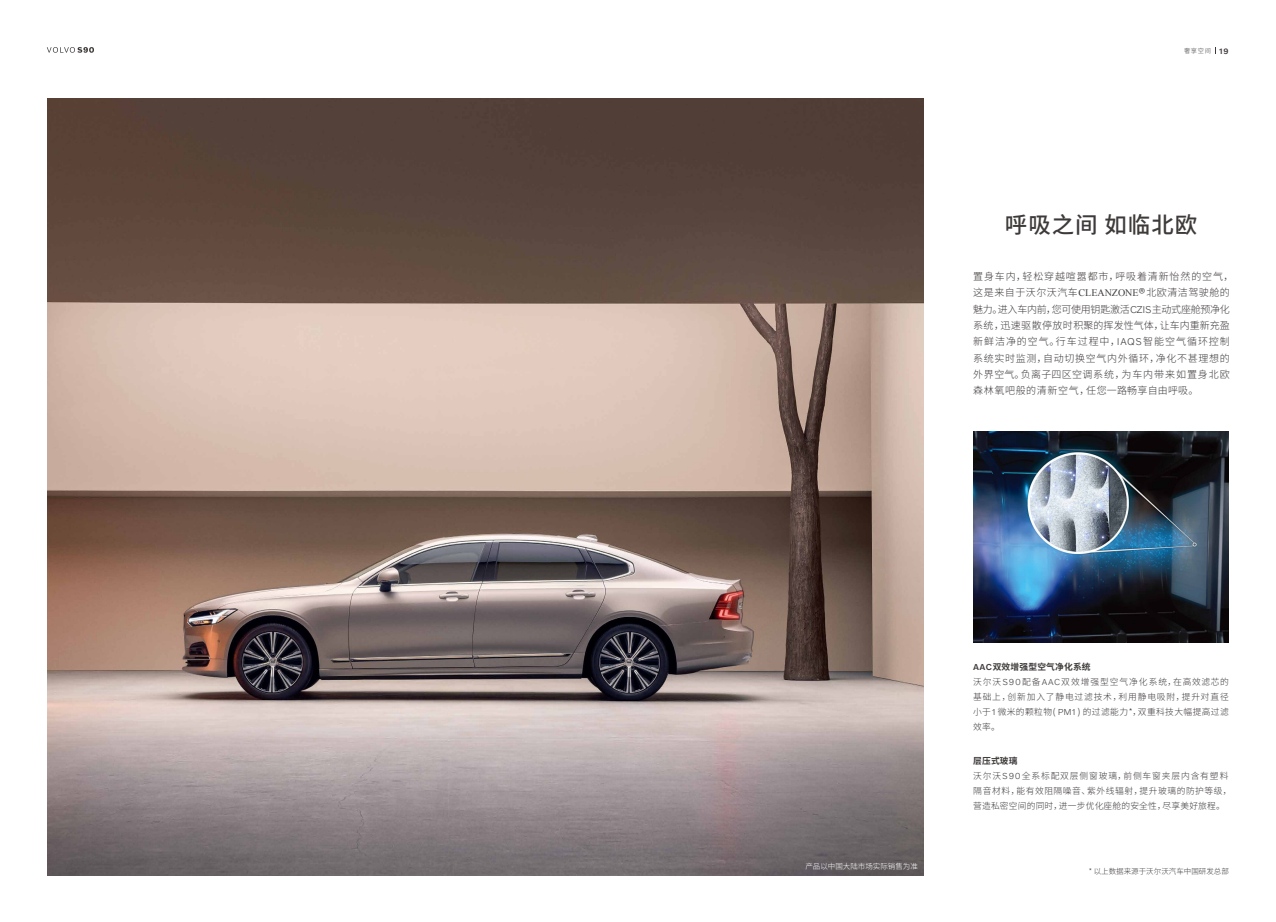
<style>
.page{position:relative;width:1276px;height:922px;background:#fff}
.page>*{position:absolute;margin:0;border:0;box-sizing:border-box;transform-origin:0 0}
.t1{font:500 22.5px "Source Han Sans CN";letter-spacing:.04em;color:#3e3a39}
.t2{font:300 10px/16.2px "Source Han Sans CN";letter-spacing:.06em;color:#3e3a39}
.t3{font:300 8.75px/15px "Source Han Sans CN";letter-spacing:.095em;color:#3e3a39}
.t4{font:300 8.75px/15px "Source Han Sans CN";letter-spacing:.06em;color:#3e3a39}
.t5{font:300 7.5px "Source Han Sans CN";color:#3e3a39}
.t6{font:300 7.5px "Source Han Sans CN";color:#fff}
.t7{font:300 6.25px "Source Han Sans CN";color:#3e3a39}
.s1{font-family:"Volvo Novum";font-weight:500;font-size:7.88px}
.s2{font-family:"Times New Roman";font-weight:400}
.s3{font-family:"Volvo Novum"}
.s4{font-family:"Volvo Novum";font-weight:500}
.s5{font-weight:700}
</style>
<div class="page">
<img style="left:47px;top:98px;width:876px;height:776px">
<img style="left:973px;top:431px;width:255px;height:211px">
<svg style="left:47px;top:47px;width:47px;height:6px"></svg>
<p class="t7" style="left:1184px;top:47px;width:46px">奢享空间 <span class="s1">19</span></p>
<h1 class="t1" style="left:1005px;top:212px;width:194px">呼吸之间 如临北欧</h1>
<p class="t2" style="left:973px;top:268px;width:262px">置身车内，轻松穿越喧嚣都市，呼吸着清新怡然的空气，这是来自于沃尔沃汽车<span class="s2">CLEANZONE</span><span class="s3">®</span>北欧清洁驾驶舱的魅力。进入车内前，您可使用钥匙激活<span class="s3">CZIS</span>主动式座舱预净化系统，迅速驱散停放时积聚的挥发性气体，让车内重新充盈新鲜洁净的空气。行车过程中，<span class="s3">IAQS</span>智能空气循环控制系统实时监测，自动切换空气内外循环，净化不甚理想的外界空气。负离子四区空调系统，为车内带来如置身北欧森林氧吧般的清新空气，任您一路畅享自由呼吸。</p>
<p class="t6" style="left:805px;top:861px;width:114px">产品以中国大陆市场实际销售为准</p>
<p class="t3" style="left:973px;top:659px;width:257px"><span class="s4">AAC</span><span class="s5">双效增强型空气净化系统<br></span>沃尔沃<span class="s3">S90</span>配备<span class="s3">AAC</span>双效增强型空气净化系统，在高效滤芯的基础上，创新加入了静电过滤技术，利用静电吸附，提升对直径小于<span class="s3">1</span> 微米的颗粒物<span class="s3">( PM1 )</span> 的过滤能力*，双重科技大幅提高过滤效率。</p>
<p class="t4" style="left:973px;top:752px;width:260px"><span class="s5">层压式玻璃<br></span>沃尔沃<span class="s3">S90</span>全系标配双层侧窗玻璃，前侧车窗夹层内含有塑料隔音材料，能有效阻隔噪音、紫外线辐射，提升玻璃的防护等级，营造私密空间的同时，进一步优化座舱的安全性，尽享美好旅程。</p>
<p class="t5" style="left:1088px;top:866px;width:141px">* 以上数据来源于沃尔沃汽车中国研发总部</p>
</div>
